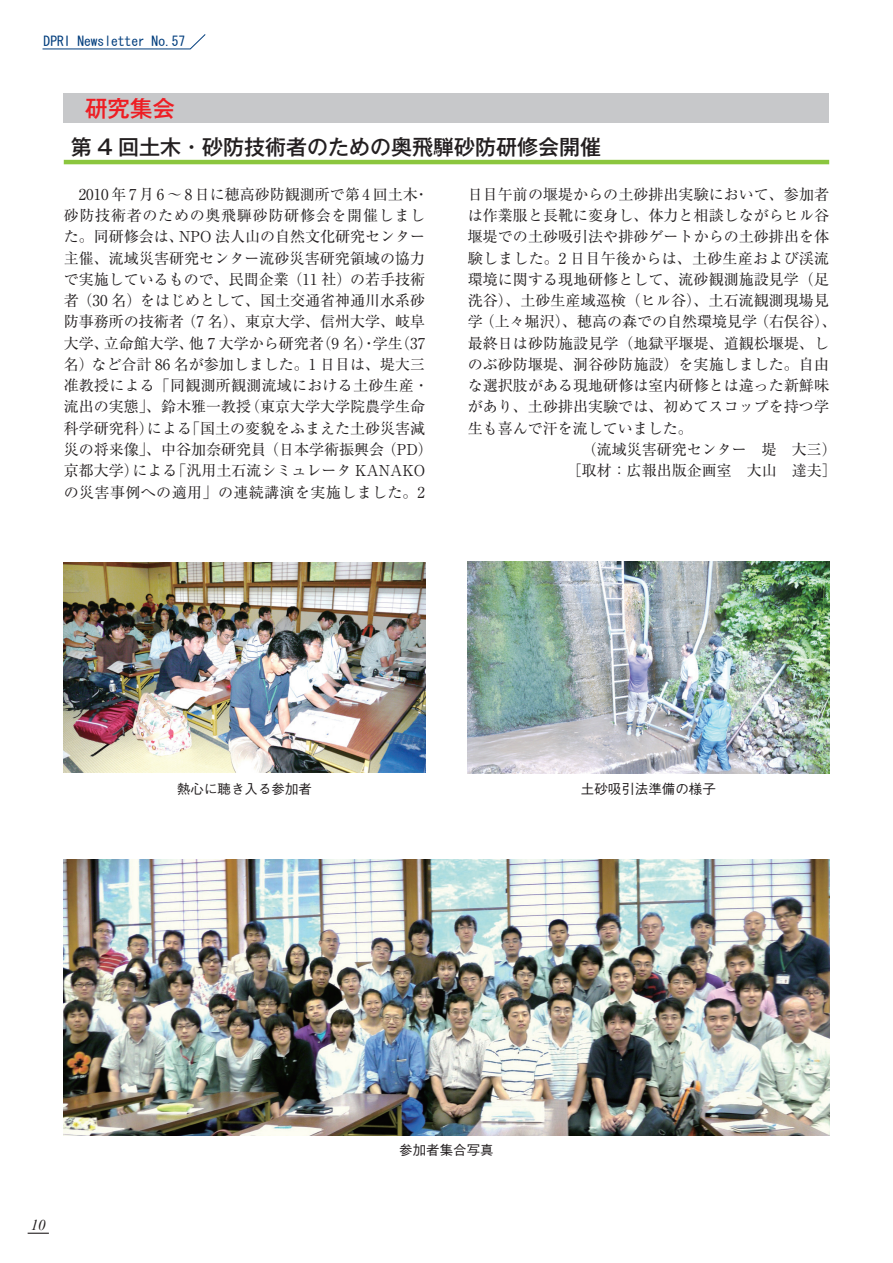
<style>
.page{position:relative;width:893px;height:1263px;background:#fff}
.page>*{position:absolute;margin:0;border:0;box-sizing:border-box;transform-origin:0 0}
.t1{font:500 22.5px "Gothic MB101 Pro";color:#ee1d23}
.t2{font:500 21px "Gothic MB101 Pro";color:#231f20}
.t3{font:15px/21.3px "Ryumin Pro";letter-spacing:.005em;color:#231f20}
.t4{font:italic 15px "Times New Roman";color:#231f20}
.t5{font:500 13.5px "Gothic BBB Pro";color:#231f20}
.t6{font:13.5px "MS Gothic";color:#013d7d}
</style>
<div class="page">
<svg style="left:28px;top:1233px;width:21px;height:1px"></svg>
<svg style="left:42px;top:34px;width:164px;height:16px"></svg>
<img style="left:64px;top:562px;width:361px;height:211px">
<div style="left:64px;top:94px;width:765px;height:29px;background:#c7c8ca"></div>
<hr style="left:64px;top:160px;width:765px;height:4px;background:#8bc63e">
<img style="left:468px;top:561px;width:361px;height:213px">
<img style="left:64px;top:859px;width:765px;height:276px">
<p class="t6" style="left:44px;top:34px;width:143px">DPRI Newsletter No.57</p>
<h1 class="t1" style="left:85px;top:90px;width:91px">研究集会</h1>
<h2 class="t2" style="left:71px;top:129px;width:532px">第 4 回土木・砂防技術者のための奥飛騨砂防研修会開催</h2>
<p class="t3" style="left:64px;top:183px;width:370px">　2010 年 7 月 6 ～ 8 日に穂高砂防観測所で第 4 回土木・砂防技術者のための奥飛騨砂防研修会を開催しました。同研修会は、NPO 法人山の自然文化研究センター主催、流域災害研究センター流砂災害研究領域の協力で実施しているもので、民間企業（11 社）の若手技術者（30 名）をはじめとして、国土交通省神通川水系砂防事務所の技術者（7 名）、東京大学、信州大学、岐阜大学、立命館大学、他 7 大学から研究者（9 名）・学生（37名）など合計 86 名が参加しました。1 日目は、堤大三准教授による「同観測所観測流域における土砂生産・流出の実態」、鈴木雅一教授（東京大学大学院農学生命科学研究科）による「国土の変貌をふまえた土砂災害減災の将来像」、中谷加奈研究員（日本学術振興会（PD）京都大学）による「汎用土石流シミュレータ KANAKOの災害事例への適用」の連続講演を実施しました。2</p>
<p class="t3" style="left:468px;top:183px;width:363px">日目午前の堰堤からの土砂排出実験において、参加者</p>
<p class="t3" style="left:468px;top:204px;width:363px">は作業服と長靴に変身し、体力と相談しながらヒル谷</p>
<p class="t3" style="left:468px;top:225px;width:363px">堰堤での土砂吸引法や排砂ゲートからの土砂排出を体</p>
<p class="t3" style="left:468px;top:246px;width:363px">験しました。2 日目午後からは、土砂生産および渓流</p>
<p class="t3" style="left:468px;top:268px;width:363px">環境に関する現地研修として、流砂観測施設見学（足</p>
<p class="t3" style="left:468px;top:289px;width:363px">洗谷）、土砂生産域巡検（ヒル谷）、土石流観測現場見</p>
<p class="t3" style="left:468px;top:310px;width:370px">学（上々堀沢）、穂高の森での自然環境見学（右俣谷）、</p>
<p class="t3" style="left:468px;top:331px;width:363px">最終日は砂防施設見学（地獄平堰堤、道観松堰堤、し</p>
<p class="t3" style="left:468px;top:353px;width:363px">のぶ砂防堰堤、洞谷砂防施設）を実施しました。自由</p>
<p class="t3" style="left:468px;top:374px;width:363px">な選択肢がある現地研修は室内研修とは違った新鮮味</p>
<p class="t3" style="left:468px;top:395px;width:363px">があり、土砂排出実験では、初めてスコップを持つ学</p>
<p class="t3" style="left:468px;top:416px;width:226px">生も喜んで汗を流していました。</p>
<p class="t3" style="left:582px;top:438px;width:256px">（流域災害研究センター　堤　大三）</p>
<p class="t3" style="left:567px;top:459px;width:271px">［取材：広報出版企画室　大山　達夫］</p>
<p class="t5" style="left:177px;top:778px;width:136px">熱心に聴き入る参加者</p>
<p class="t5" style="left:581px;top:778px;width:136px">土砂吸引法準備の様子</p>
<p class="t4" style="left:31px;top:1214px;width:16px">10</p>
<p class="t5" style="left:399px;top:1139px;width:96px">参加者集合写真</p>
</div>
